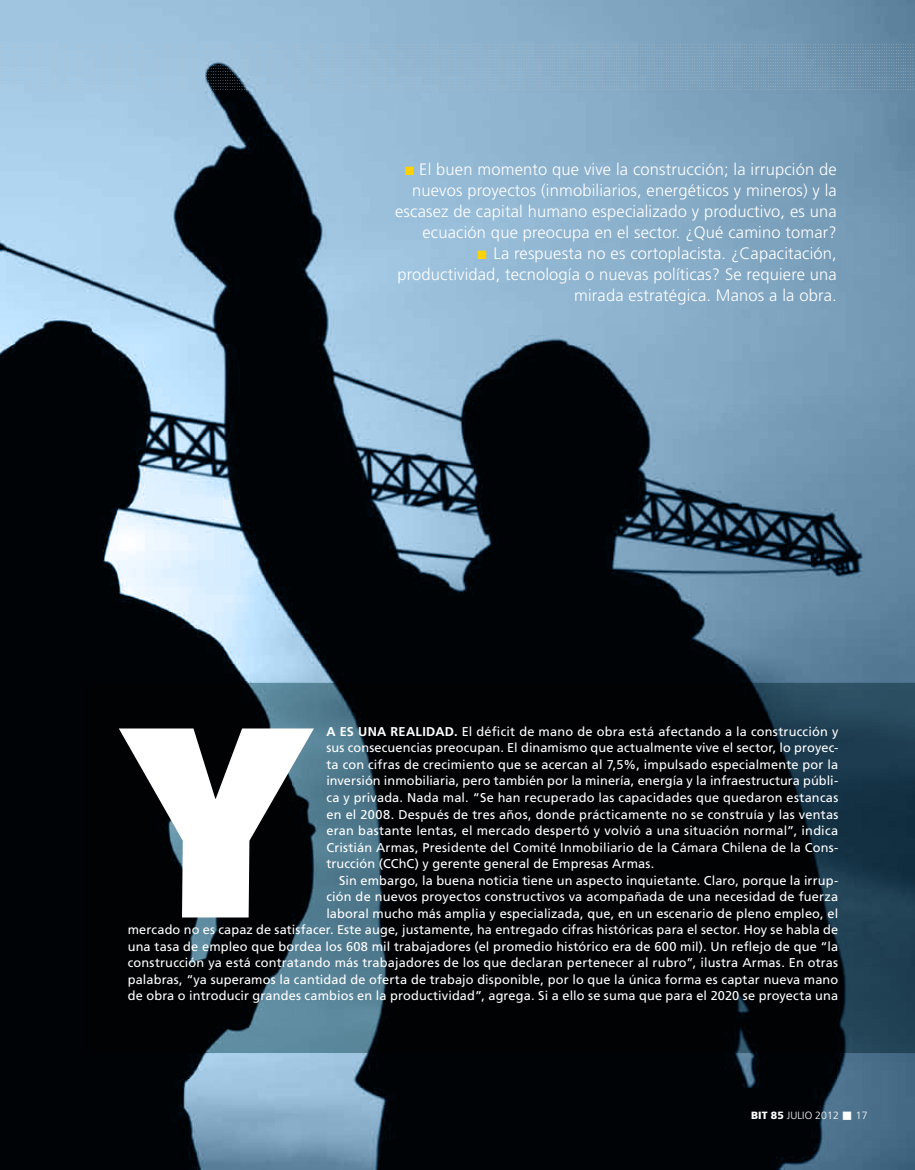
<style>
.page{position:relative;width:915px;height:1170px;background:#fff}
.page>*{position:absolute;margin:0;border:0;box-sizing:border-box;transform-origin:0 0}
.t1{font:900 273px "Syntax";color:#fff}
.t2{font:300 16.5px/21px "Frutiger";letter-spacing:.01em;color:#fff;text-align:right}
.t3{font:12.75px/16.5px "Frutiger";letter-spacing:.01em;color:#fff;text-align:justify}
.t4{font:300 10.5px "Frutiger";letter-spacing:.005em;color:#fff}
.s1{color:#ffd200}
.s2{font-weight:700}
.s3{font-weight:900}
</style>
<div class="page">
<img style="left:0;top:0;width:914px;height:1169px">
<svg style="left:86px;top:682px;width:828px;height:371px;fill:#000204"></svg>
<svg style="left:0;top:44px;width:914px;height:46px"></svg>
<p class="t2" style="left:395px;top:159px;width:443px"><span class="s1">■</span> El buen momento que vive la construcción; la irrupción de nuevos proyectos (inmobiliarios, energéticos y mineros) y la escasez de capital humano especializado y productivo, es una ecuación que preocupa en el sector. ¿Qué camino tomar?</p>
<p class="t2" style="left:397px;top:243px;width:440px"><span class="s1">■</span> La respuesta no es cortoplacista. ¿Capacitación, productividad, tecnología o nuevas políticas? Se requiere una mirada estratégica. Manos a la obra.</p>
<p class="t3" style="left:326px;top:723px;width:513px"><span class="s2">A ES UNA REALIDAD.</span> El déficit de mano de obra está afectando a la construcción y sus consecuencias preocupan. El dinamismo que actualmente vive el sector, lo proyec&shy;ta con cifras de crecimiento que se acercan al 7,5%, impulsado especialmente por la inversión inmobiliaria, pero también por la minería, energía y la infraestructura públi&shy;ca y privada. Nada mal. “Se han recuperado las capacidades que quedaron estancas en el 2008. Después de tres años, donde prácticamente no se construía y las ventas eran bastante lentas, el mercado despertó y volvió a una situación normal”, indica Cristián Armas, Presidente del Comité Inmobiliario de la Cámara Chilena de la Cons&shy;trucción (CChC) y gerente general de Empresas Armas.</p>
<p class="t3" style="left:128px;top:871px;width:711px;text-align:right">Sin embargo, la buena noticia tiene un aspecto inquietante. Claro, porque la irrup-<br>ción de nuevos proyectos constructivos va acompañada de una necesidad de fuerza<br>laboral mucho más amplia y especializada, que, en un escenario de pleno empleo, el<br>mercado no es capaz de satisfacer. Este auge, justamente, ha entregado cifras históricas para el sector. Hoy se habla de una tasa de empleo que bordea los 608 mil trabajadores (el promedio histórico era de 600 mil). Un reflejo de que “la construcción ya está contratando más trabajadores de los que declaran pertenecer al rubro”, ilustra Armas. En otras palabras, “ya superamos la cantidad de oferta de trabajo disponible, por lo que la única forma es captar nueva mano</p>
<h1 class="t1" style="left:118px;top:660px;width:199px">Y</h1>
<p class="t3" style="left:128px;top:987px;width:711px">de obra o introducir grandes cambios en la productividad”, agrega. Si a ello se suma que para el 2020 se proyecta una</p>
<p class="t4" style="left:750px;top:1109px;width:118px"><span class="s3">BIT 85</span> julio 2012 ■ 17</p>
</div>
